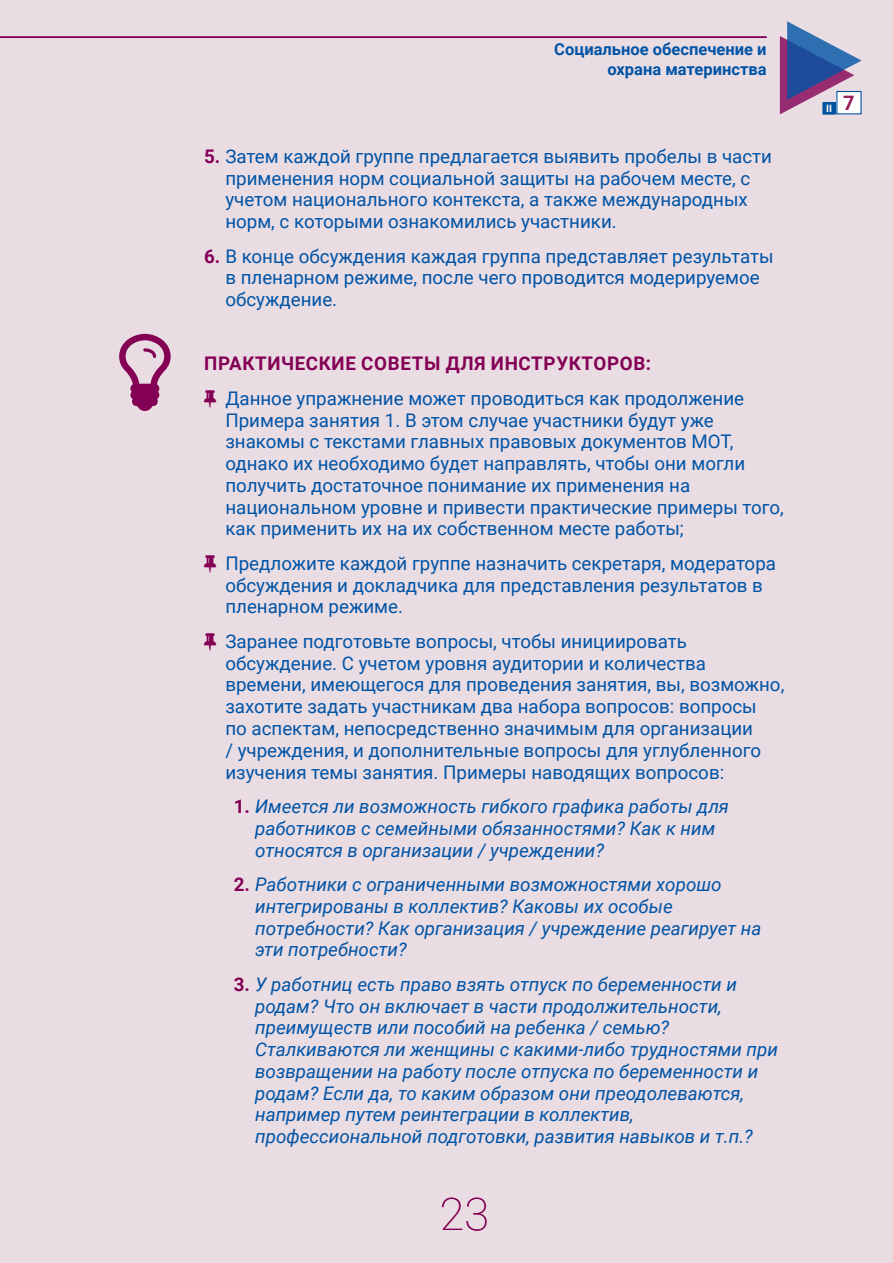
<style>
.page{position:relative;width:893px;height:1263px;background:#eadce3}
.page>*{position:absolute;margin:0;border:0;box-sizing:border-box;transform-origin:0 0}
.t1{font:100 45px "Roboto";color:#840055}
.t2{font:18.75px/21.8px "Roboto";color:#0054a6}
.t3{font:italic 18.75px/21.8px "Roboto";color:#0054a6}
.t4{font:700 18.75px "Roboto";letter-spacing:.035em;color:#840055}
.t5{font:700 16.5px/19.8px "Roboto";color:#0054a6;text-align:right}
.t6{font:700 10.2px "Roboto";color:#fff}
.s1{font-weight:700;color:#840055}
.s2{color:#840055}
.s3{font-weight:700;font-style:normal;color:#840055}
</style>
<div class="page">
<svg style="left:780px;top:21px;width:82px;height:93px"></svg>
<div style="left:823px;top:103px;width:12px;height:11px;background:#00539f"></div>
<div style="left:823px;top:102px;width:12px;height:12px;border:1px solid #00539f"></div>
<div style="left:837px;top:91px;width:24px;height:23px;background:#fff"></div>
<hr style="left:0;top:36px;width:767px;height:2px;background:#840055">
<p class="t5" style="left:554px;top:39px;width:214px">Социальное обеспечение и охрана материнства</p>
<p class="t2" style="left:225px;top:145px;width:548px;text-indent:-21px"><span class="s1">5.</span> Затем каждой группе предлагается выявить пробелы в части применения норм социальной защиты на рабочем месте, с учетом национального контекста, а также международных норм, с которыми ознакомились участники.</p>
<p class="t2" style="left:225px;top:244px;width:550px;text-indent:-21px"><span class="s1">6.</span> В конце обсуждения каждая группа представляет результаты в пленарном режиме, после чего проводится модерируемое обсуждение.</p>
<p class="t4" style="left:204px;top:351px;width:448px">ПРАКТИЧЕСКИЕ СОВЕТЫ ДЛЯ ИНСТРУКТОРОВ:</p>
<p class="t2" style="left:225px;top:387px;width:560px;text-indent:-21px"><span class="s2">○</span> Данное упражнение может проводиться как продолжение Примера занятия 1. В этом случае участники будут уже знакомы с текстами главных правовых документов МОТ, однако их необходимо будет направлять, чтобы они могли получить достаточное понимание их применения на национальном уровне и привести практические примеры того, как применить их на их собственном месте работы;</p>
<p class="t2" style="left:225px;top:552px;width:552px;text-indent:-21px"><span class="s2">○</span> Предложите каждой группе назначить секретаря, модератора обсуждения и докладчика для представления результатов в пленарном режиме.</p>
<p class="t2" style="left:225px;top:630px;width:560px;text-indent:-21px"><span class="s2">○</span> Заранее подготовьте вопросы, чтобы инициировать обсуждение. С учетом уровня аудитории и количества времени, имеющегося для проведения занятия, вы, возможно, захотите задать участникам два набора вопросов: вопросы<br>по аспектам, непосредственно значимым для организации<br>/ учреждения, и дополнительные вопросы для углубленного изучения темы занятия. Примеры наводящих вопросов:</p>
<p class="t3" style="left:255px;top:795px;width:475px;text-indent:-21px"><span class="s3">1.</span> Имеется ли возможность гибкого графика работы для работников с семейными обязанностями? Как к ним относятся в организации / учреждении?</p>
<p class="t3" style="left:255px;top:873px;width:508px;text-indent:-21px"><span class="s3">2.</span> Работники с ограниченными возможностями хорошо интегрированы в коллектив? Каковы их особые потребности? Как организация / учреждение реагирует на эти потребности?</p>
<p class="t3" style="left:255px;top:972px;width:524px;text-indent:-21px"><span class="s3">3.</span> У работниц есть право взять отпуск по беременности и родам? Что он включает в части продолжительности, преимуществ или пособий на ребенка / семью?<br>Сталкиваются ли женщины с какими-либо трудностями при возвращении на работу после отпуска по беременности и родам? Если да, то каким образом они преодолеваются, например путем реинтеграции в коллектив, профессиональной подготовки, развития навыков и т.п.?</p>
<h1 class="t1" style="left:440px;top:1182px;width:51px">23</h1>
<p class="t6" style="left:826px;top:101px;width:30px">II <sup>7</sup></p>
</div>
